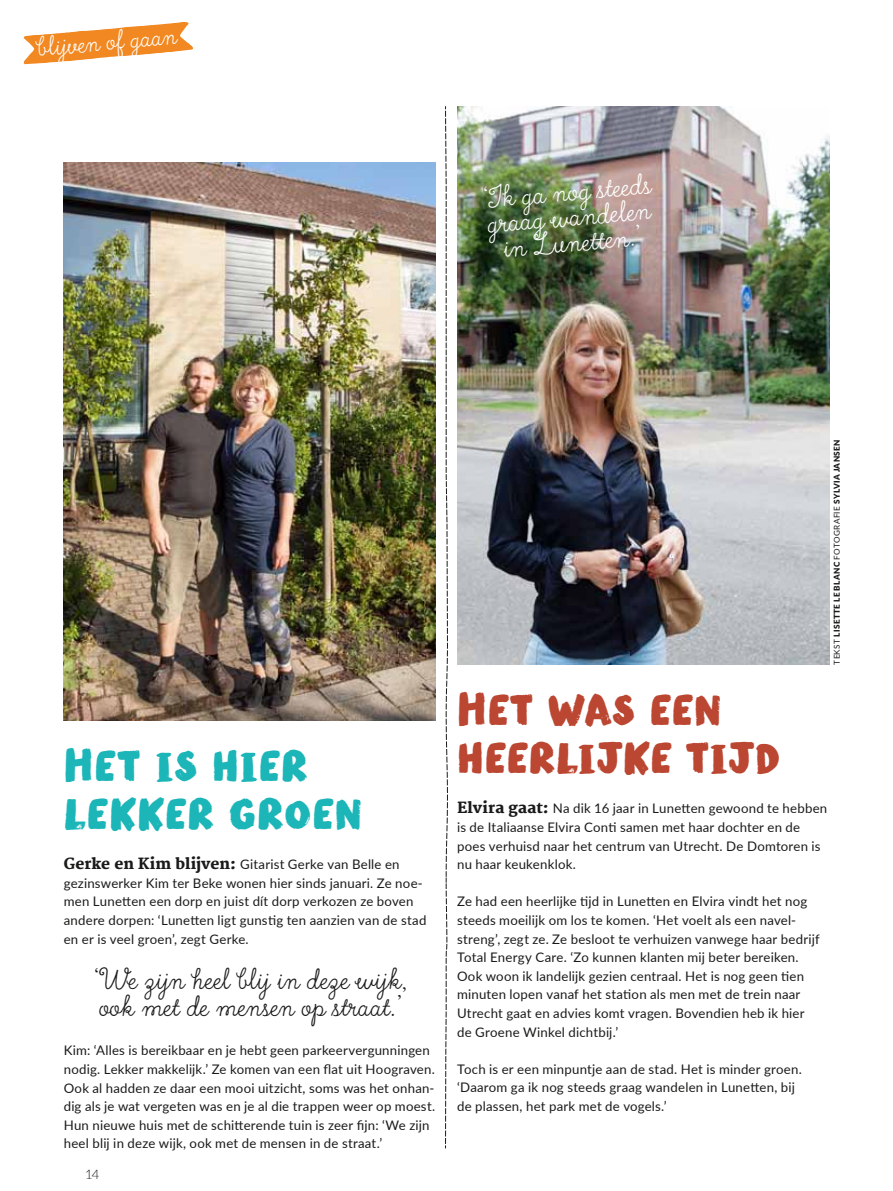
<style>
.page{position:relative;width:893px;height:1191px;background:#fff}
.page>*{position:absolute;margin:0;border:0;box-sizing:border-box;transform-origin:0 0}
.t1{font:42px/48px "Modern Brush";letter-spacing:.005em;color:#bb4631}
.t2{font:42px/48px "Modern Brush";letter-spacing:.015em;color:#1cb5b8}
.t3{font:36px/27px "True North Script";color:#1a1a18}
.t4{font:36px/25.5px "True North Script";color:#fff;text-align:center}
.t5{font:33px "True North Script";color:#fff}
.t6{font:13.2px/18.6px "Lato";letter-spacing:.015em;color:#1a1a18}
.t7{font:300 13.2px "Lato";color:#1a1a18}
.t8{font:900 8.1px "Lato";letter-spacing:.045em;color:#1a1a18}
.s1{font-family:"Merriweather";font-weight:800;font-size:15px}
.s2{font-weight:400}
</style>
<div class="page">
<img style="left:64px;top:162px;width:372px;height:558px">
<img style="left:457px;top:106px;width:372px;height:558px">
<svg style="left:445px;top:106px;width:3px;height:1043px"></svg>
<svg style="left:23px;top:22px;width:170px;height:42px"></svg>
<h3 class="t5" style="left:36px;top:29px;width:142px;rotate:-5deg">blijven of gaan</h3>
<h2 class="t4" style="left:482px;top:188px;width:171px;rotate:-5deg">‘Ik ga nog steeds graag wandelen in Lunett en.’</h2>
<h1 class="t2" style="left:64px;top:742px;width:300px">Het is hier lekker groen</h1>
<p class="t6" style="left:64px;top:854px;width:364px"><span class="s1">Gerke en Kim blijven:</span> Gitarist Gerke van Belle en gezinswerker Kim ter Beke wonen hier sinds januari. Ze noe&shy;men Lunetten een dorp en juist dít dorp verkozen ze boven andere dorpen: ‘Lunetten ligt gunstig ten aanzien van de stad en er is veel groen’, zegt Gerke.</p>
<h2 class="t3" style="left:93px;top:968px;width:316px">‘We zijn heel blij in deze wijk, ook met de mensen op straat.’</h2>
<p class="t6" style="left:64px;top:1040px;width:373px">Kim: ‘Alles is bereikbaar en je hebt geen parkeervergunningen nodig. Lekker makkelijk.’ Ze komen van een flat uit Hoograven.<br>Ook al hadden ze daar een mooi uitzicht, soms was het onhan&shy;dig als je wat vergeten was en je al die trappen weer op moest.<br>Hun nieuwe huis met de schitterende tuin is zeer fijn: ‘We zijn heel blij in deze wijk, ook met de mensen in de straat.’</p>
<p class="t7" style="left:85px;top:1164px;width:16px">14</p>
<p class="t8" style="left:831px;top:664px;width:226px;rotate:-90deg"><span class="s2">Tekst</span> Lisette le Blanc <span class="s2">fotografie</span> Sylvia Jansen</p>
<h1 class="t1" style="left:457px;top:686px;width:325px">Het was een heerlijke tijd</h1>
<p class="t6" style="left:457px;top:798px;width:372px"><span class="s1">Elvira gaat:</span> Na dik 16 jaar in Lunetten gewoond te hebben is de Italiaanse Elvira Conti samen met haar dochter en de poes verhuisd naar het centrum van Utrecht. De Domtoren is nu haar keukenklok.</p>
<p class="t6" style="left:457px;top:891px;width:364px">Ze had een heerlijke tijd in Lunetten en Elvira vindt het nog steeds moeilijk om los te komen. ‘Het voelt als een navel&shy;streng’, zegt ze. Ze besloot te verhuizen vanwege haar bedrijf Total Energy Care. ‘Zo kunnen klanten mij beter bereiken.<br>Ook woon ik landelijk gezien centraal. Het is nog geen tien minuten lopen vanaf het station als men met de trein naar Utrecht gaat en advies komt vragen. Bovendien heb ik hier de Groene Winkel dichtbij.’</p>
<p class="t6" style="left:457px;top:1059px;width:346px">Toch is er een minpuntje aan de stad. Het is minder groen. ‘Daarom ga ik nog steeds graag wandelen in Lunetten, bij de plassen, het park met de vogels.’</p>
</div>
